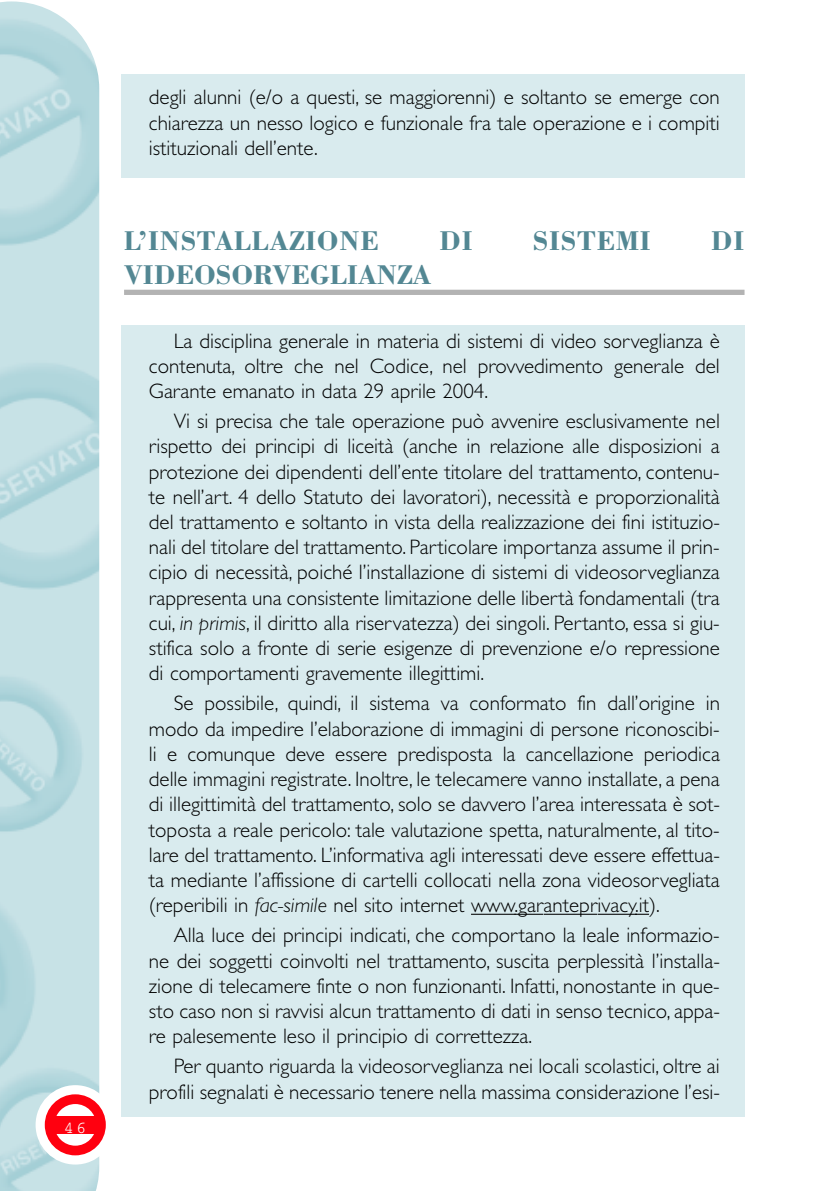
<style>
.page{position:relative;width:819px;height:1191px;background:#fff}
.page>*{position:absolute;margin:0;border:0;box-sizing:border-box;transform-origin:0 0}
.t1{font:700 28px "Bodoni";letter-spacing:.025em;color:#538793}
.t2{font:700 28px "Bodoni";color:#538793}
.t3{font:300 21px/25.2px "Gill Sans";color:#000;text-align:justify}
.t4{font:16.62px "Courier";color:#fff}
.s1{font-style:italic}
</style>
<div class="page">
<div style="left:121px;top:74px;width:623px;height:104px;background:#d9ebee"></div>
<div style="left:121px;top:325px;width:623px;height:791px;background:#d9ebee"></div>
<div style="left:124px;top:290px;width:620px;height:5px;background:#b3b3b3"></div>
<hr style="left:471px;top:913px;width:44px;height:1px;background:#000">
<svg style="left:514px;top:913px;width:29px;height:1px"></svg>
<hr style="left:543px;top:913px;width:54px;height:1px;background:#000">
<hr style="left:597px;top:913px;width:40px;height:1px;background:#000">
<svg style="left:635px;top:913px;width:14px;height:1px"></svg>
<img style="left:0;top:1px;width:99px;height:1190px">
<div style="left:36px;top:1085px;width:79px;height:79px;background:#fff;border-radius:50%"></div>
<div style="left:45px;top:1094px;width:61px;height:61px;background:#ff000f;border-radius:50%"></div>
<div style="left:54px;top:1104px;width:42px;height:41px;background:#fff;border-radius:50%"></div>
<div style="left:52px;top:1116px;width:47px;height:17px;background:#ff000f"></div>
<p class="t4" style="left:64px;top:1122px;width:24px">46</p>
<p class="t3" style="left:149px;top:87px;width:572px">degli alunni (e/o a questi, se maggiorenni) e soltanto se emerge con chiarezza un nesso logico e funzionale fra tale operazione e i compiti istituzionali dell’ente.</p>
<h1 class="t1" style="left:124px;top:224px;width:256px">L’INSTALLAZIONE</h1>
<h1 class="t1" style="left:439px;top:224px;width:35px">DI</h1>
<h1 class="t1" style="left:533px;top:224px;width:119px">SISTEMI</h1>
<h1 class="t1" style="left:711px;top:224px;width:35px">DI</h1>
<h1 class="t2" style="left:124px;top:258px;width:309px">VIDEOSORVEGLIANZA</h1>
<p class="t3" style="left:149px;top:330px;width:572px;text-indent:25px">La disciplina generale in materia di sistemi di video sorveglianza è contenuta, oltre che nel Codice, nel provvedimento generale del Garante emanato in data 29 aprile 2004.</p>
<p class="t3" style="left:149px;top:410px;width:572px;text-indent:25px">Vi si precisa che tale operazione può avvenire esclusivamente nel rispetto dei principi di liceità (anche in relazione alle disposizioni a protezione dei dipendenti dell’ente titolare del trattamento, contenu&shy;te nell’art. 4 dello Statuto dei lavoratori), necessità e proporzionalità del trattamento e soltanto in vista della realizzazione dei fini istituzio&shy;nali del titolare del trattamento. Particolare importanza assume il prin&shy;cipio di necessità, poiché l’installazione di sistemi di videosorveglianza rappresenta una consistente limitazione delle libertà fondamentali (tra cui, <span class="s1">in primis</span>, il diritto alla riservatezza) dei singoli. Pertanto, essa si giu&shy;stifica solo a fronte di serie esigenze di prevenzione e/o repressione di comportamenti gravemente illegittimi.</p>
<p class="t3" style="left:149px;top:693px;width:572px;text-indent:25px">Se possibile, quindi, il sistema va conformato fin dall’origine in modo da impedire l’elaborazione di immagini di persone riconoscibi&shy;li e comunque deve essere predisposta la cancellazione periodica delle immagini registrate. Inoltre, le telecamere vanno installate, a pena di illegittimità del trattamento, solo se davvero l’area interessata è sot&shy;toposta a reale pericolo: tale valutazione spetta, naturalmente, al tito&shy;lare del trattamento. L’informativa agli interessati deve essere effettua&shy;ta mediante l’affissione di cartelli collocati nella zona videosorvegliata (reperibili in <span class="s1">fac-simile</span> nel sito internet www.garanteprivacy.it).</p>
<p class="t3" style="left:149px;top:924px;width:572px;text-indent:25px">Alla luce dei principi indicati, che comportano la leale informazio&shy;ne dei soggetti coinvolti nel trattamento, suscita perplessità l’installa&shy;zione di telecamere finte o non funzionanti. Infatti, nonostante in que&shy;sto caso non si ravvisi alcun trattamento di dati in senso tecnico, appa&shy;re palesemente leso il principio di correttezza.</p>
<p class="t3" style="left:149px;top:1055px;width:572px;text-align:right">Per quanto riguarda la videosorveglianza nei locali scolastici, oltre ai profili segnalati è necessario tenere nella massima considerazione l’esi-</p>
</div>
